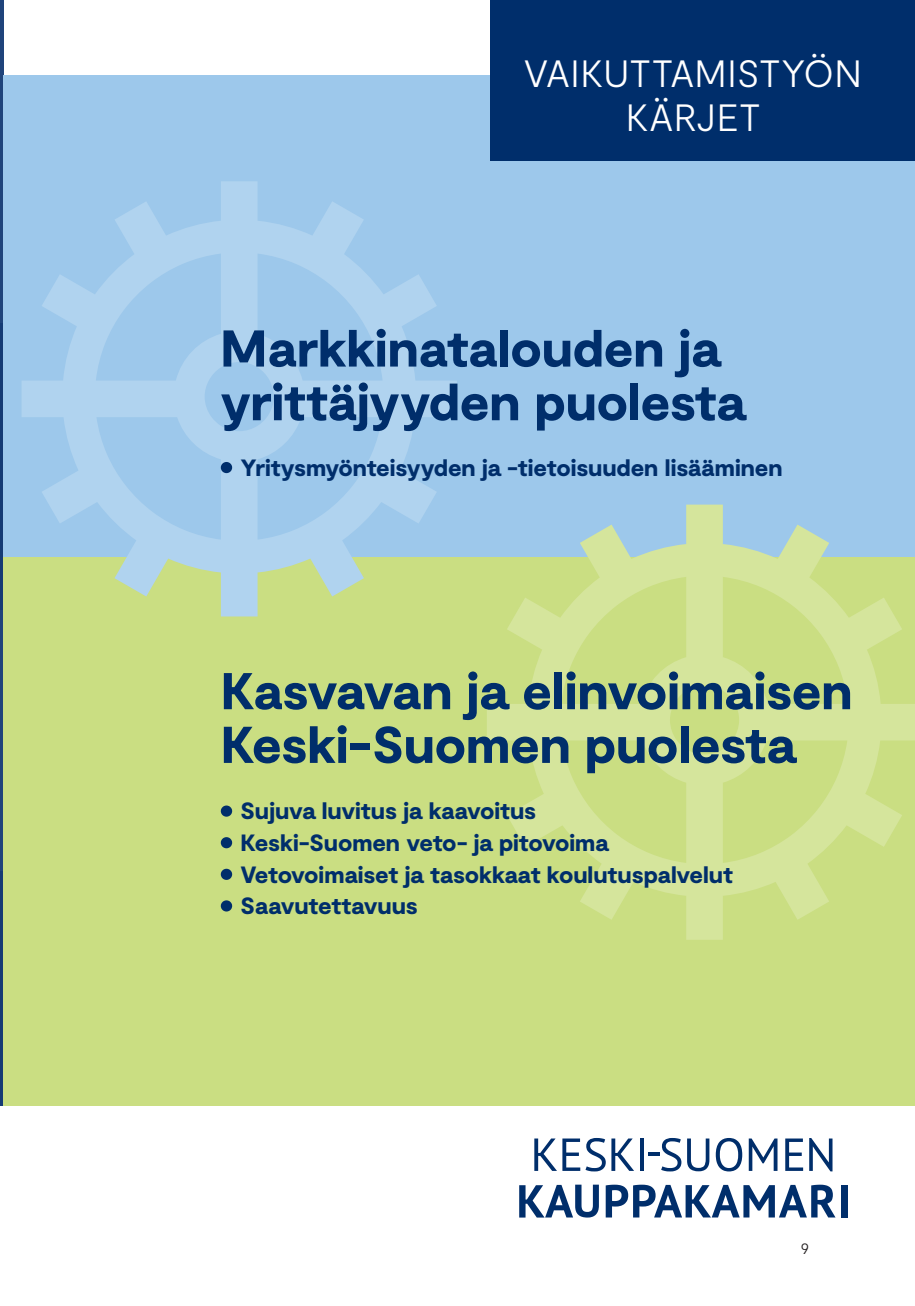
<style>
.page{position:relative;width:915px;height:1306px;background:#fff}
.page>*{position:absolute;margin:0;border:0;box-sizing:border-box;transform-origin:0 0}
._9_1_syytä__nosto{font:900 51.6px/53.7px "Moderat";letter-spacing:-.005em;color:#002e6b}
._9_1_syytä__nosto-2{font:300 37.95px/43.3px "Moderat";color:#fff;text-align:center}
._9_1_syytä__nosto-3{font:900 23.55px "Moderat";letter-spacing:-.005em;color:#002e6b}
.t1{font:300 15px "Moderat";color:#231f20}
</style>
<div class="page">
<hr style="left:0;top:0;width:3px;height:323px;background:#20447b">
<hr style="left:0;top:609px;width:3px;height:310px;background:#20447b">
<div style="left:0;top:323px;width:7px;height:286px;background:#153b74"></div>
<hr style="left:0;top:871px;width:3px;height:235px;background:#153b74">
<div style="left:3px;top:75px;width:911px;height:486px;background:#9dc8eb"></div>
<div style="left:3px;top:558px;width:911px;height:548px;background:#cade82"></div>
<div style="left:490px;top:0;width:424px;height:161px;background:#002e6b"></div>
<svg style="left:22px;top:181px;width:435px;height:435px"></svg>
<svg style="left:486px;top:504px;width:428px;height:435px"></svg>
<svg style="left:221px;top:805px;width:11px;height:11px"></svg>
<svg style="left:221px;top:837px;width:11px;height:11px"></svg>
<svg style="left:221px;top:868px;width:11px;height:11px"></svg>
<svg style="left:221px;top:900px;width:11px;height:11px"></svg>
<div style="left:840px;top:1185px;width:7px;height:32px;background:#002e6b"></div>
<svg style="left:519px;top:1184px;width:79px;height:33px"></svg>
<svg style="left:605px;top:1184px;width:230px;height:33px"></svg>
<svg style="left:640px;top:1138px;width:3px;height:32px"></svg>
<svg style="left:648px;top:1138px;width:61px;height:33px"></svg>
<svg style="left:715px;top:1138px;width:27px;height:33px"></svg>
<svg style="left:785px;top:1138px;width:17px;height:32px"></svg>
<svg style="left:534px;top:1138px;width:71px;height:33px"></svg>
<svg style="left:611px;top:1138px;width:23px;height:32px"></svg>
<svg style="left:748px;top:1138px;width:29px;height:32px"></svg>
<svg style="left:809px;top:1138px;width:23px;height:33px"></svg>
<svg style="left:221px;top:462px;width:11px;height:11px"></svg>
<p class="_9_1_syytä__nosto-2" style="left:523px;top:53px;width:340px">VAIKUTTAMISTYÖN<br>KÄRJET</p>
<p class="_9_1_syytä__nosto" style="left:220px;top:325px;width:526px">Markkinatalouden ja yrittäjyyden puolesta</p>
<p class="_9_1_syytä__nosto-3" style="left:240px;top:454px;width:543px">Yritysmyönteisyyden ja -tietoisuuden lisääminen</p>
<p class="_9_1_syytä__nosto" style="left:221px;top:667px;width:633px">Kasvavan ja elinvoimaisen<br>Keski-Suomen puolesta</p>
<p class="_9_1_syytä__nosto-3" style="left:240px;top:797px;width:297px">Sujuva luvitus ja kaavoitus</p>
<p class="_9_1_syytä__nosto-3" style="left:240px;top:829px;width:369px">Keski-Suomen veto- ja pitovoima</p>
<p class="_9_1_syytä__nosto-3" style="left:240px;top:860px;width:493px">Vetovoimaiset ja tasokkaat koulutuspalvelut</p>
<p class="_9_1_syytä__nosto-3" style="left:240px;top:892px;width:179px">Saavutettavuus</p>
<p class="t1" style="left:800px;top:1240px;width:10px">9</p>
</div>
